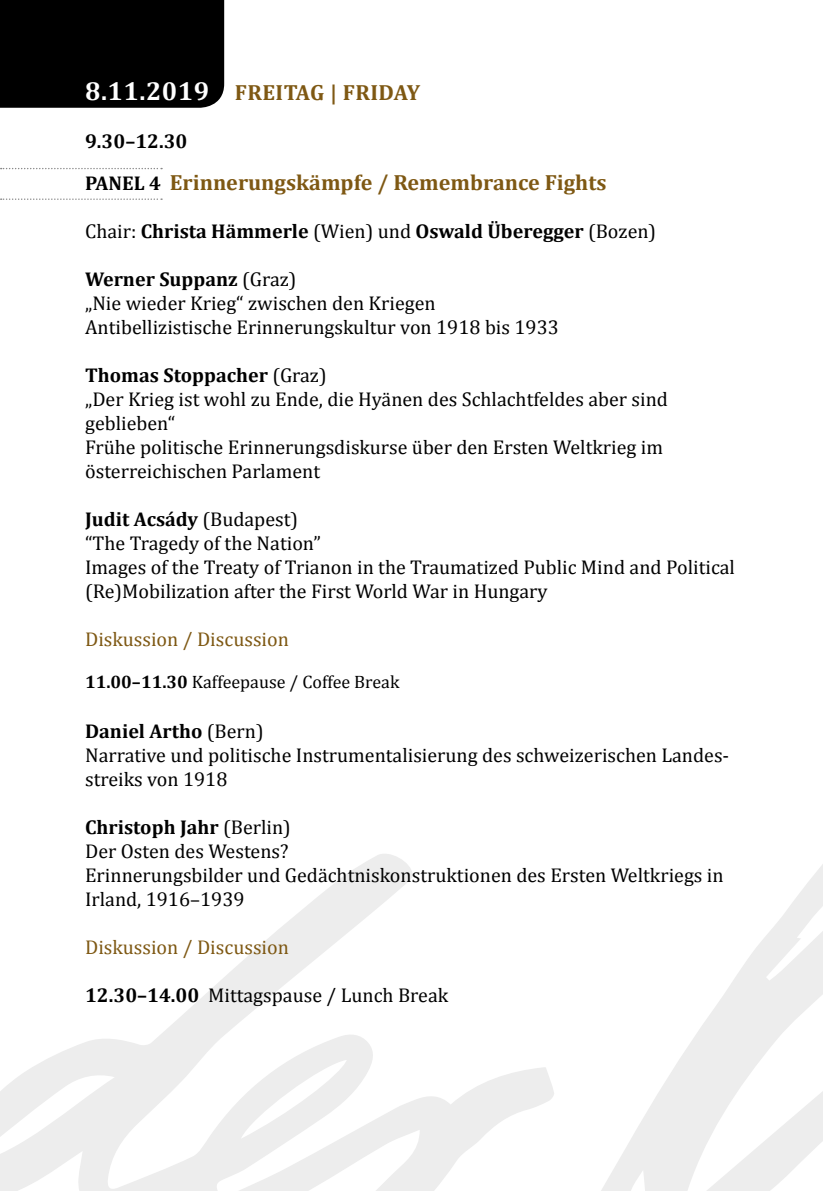
<style>
.page{position:relative;width:823px;height:1191px;background:#fff}
.page>*{position:absolute;margin:0;border:0;box-sizing:border-box;transform-origin:0 0}
.t1{font:700 22px "Cambria";color:#7e5813}
.t2{font:700 22px "Cambria";letter-spacing:.02em;color:#7e5813}
.t3{font:20px/24px "Cambria";color:#000}
.t4{font:700 20px "Cambria";color:#000}
.t5{font:20px "Cambria";color:#7e5813}
.t6{font:18px "Cambria";color:#000}
.s1{font-size:26px;color:#fff}
.s2{font-size:20px;color:#000}
.s3{font-weight:400}
.s4{font-weight:700}
</style>
<div class="page">
<svg style="left:0;top:854px;width:554px;height:337px"></svg>
<svg style="left:0;top:1072px;width:115px;height:93px"></svg>
<svg style="left:241px;top:1059px;width:105px;height:79px"></svg>
<svg style="left:601px;top:866px;width:221px;height:325px"></svg>
<div style="left:0;top:0;width:224px;height:108px;background:#000"></div>
<svg style="left:1px;top:198px;width:161px;height:2px"></svg>
<svg style="left:1px;top:168px;width:161px;height:1px"></svg>
<p class="t2" style="left:85px;top:79px;width:336px"><span class="s1">8.11.2019</span> FREITAG | FRIDAY</p>
<p class="t4" style="left:85px;top:129px;width:104px">9.30–12.30</p>
<p class="t1" style="left:85px;top:169px;width:522px"><span class="s2">PANEL 4</span> Erinnerungskämpfe / Remembrance Fights</p>
<p class="t4" style="left:85px;top:219px;width:572px"><span class="s3">Chair:</span> Christa Hämmerle <span class="s3">(Wien) und</span> Oswald Überegger <span class="s3">(Bozen)</span></p>
<p class="t3" style="left:85px;top:267px;width:475px"><span class="s4">Werner Suppanz</span> (Graz)<br>„Nie wieder Krieg“ zwischen den Kriegen<br>Antibellizistische Erinnerungskultur von 1918 bis 1933</p>
<p class="t3" style="left:85px;top:363px;width:584px"><span class="s4">Thomas Stoppacher</span> (Graz)<br>„Der Krieg ist wohl zu Ende, die Hyänen des Schlachtfeldes aber sind geblieben“<br>Frühe politische Erinnerungsdiskurse über den Ersten Weltkrieg im österreichischen Parlament</p>
<p class="t3" style="left:85px;top:507px;width:651px"><span class="s4">Judit Acsády</span> (Budapest)<br>“The Tragedy of the Nation”<br>Images of the Treaty of Trianon in the Traumatized Public Mind and Political (Re)Mobilization after the First World War in Hungary</p>
<p class="t5" style="left:85px;top:627px;width:205px">Diskussion / Discussion</p>
<p class="t6" style="left:85px;top:671px;width:316px"><span class="s4">11.00–11.30</span> Kaffeepause / Coffee Break</p>
<p class="t3" style="left:85px;top:719px;width:645px"><span class="s4">Daniel Artho</span> (Bern)<br>Narrative und politische Instrumentalisierung des schweizerischen Landes&shy;streiks von 1918</p>
<p class="t3" style="left:85px;top:815px;width:639px"><span class="s4">Christoph Jahr</span> (Berlin)<br>Der Osten des Westens?<br>Erinnerungsbilder und Gedächtniskonstruktionen des Ersten Weltkriegs in Irland, 1916–1939</p>
<p class="t5" style="left:85px;top:935px;width:205px">Diskussion / Discussion</p>
<p class="t3" style="left:85px;top:983px;width:364px"><span class="s4">12.30–14.00</span> Mittagspause / Lunch Break</p>
</div>
